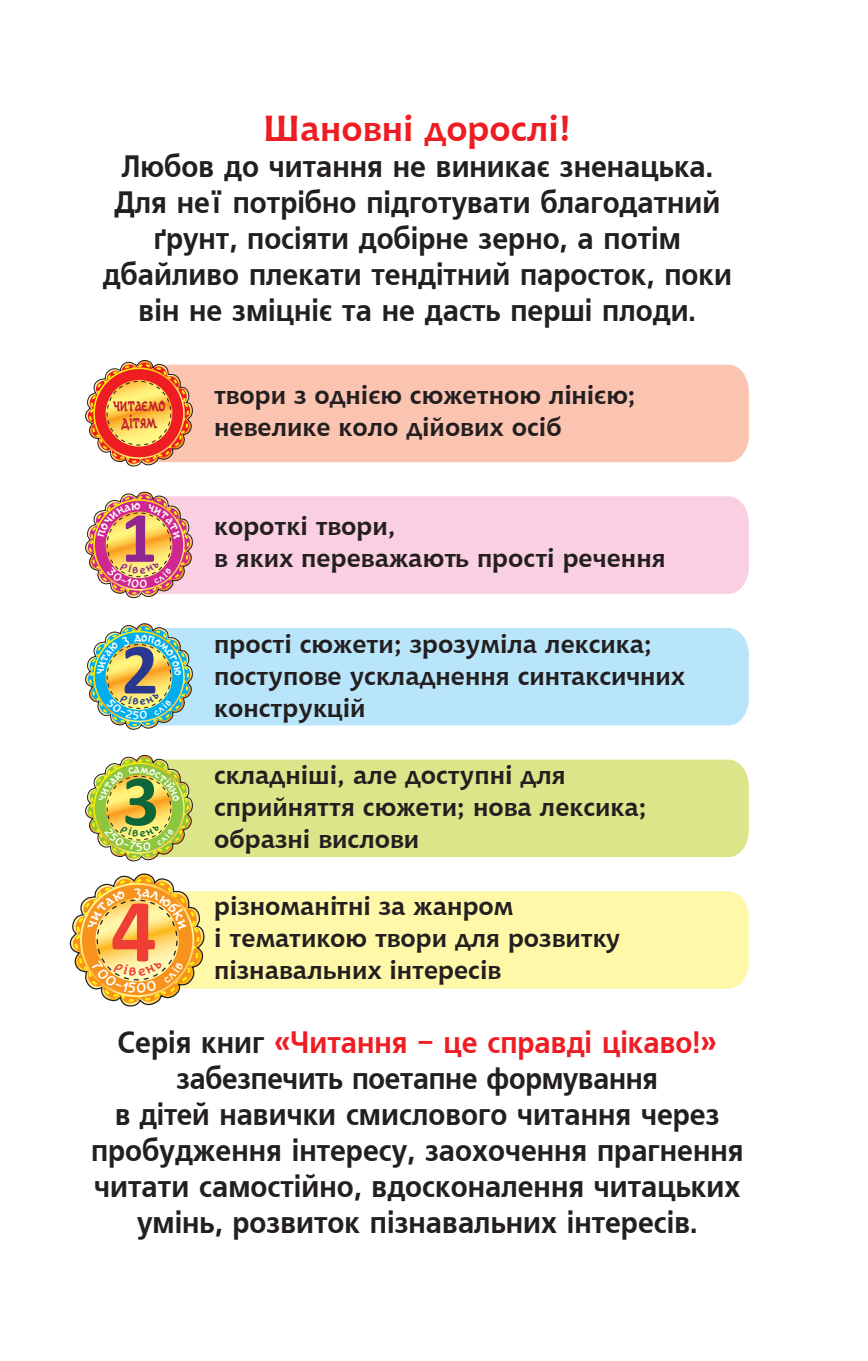
<style>
.page{position:relative;width:868px;height:1361px;background:#fff}
.page>*{position:absolute;margin:0;border:0;box-sizing:border-box;transform-origin:0 0}
.текст{font:700 36px "Chianti BT";color:#ee1d23}
.текст-2{font:700 30.8px/36px "Free Set";color:#231f20;text-align:center;scale:.91 1}
.текст-3{font:700 26px/32px "Chianti BT";color:#231f20}
.t1{font:700 18.8px/17px "Kotyhoroshko";letter-spacing:-.075em;color:#be1d2c;text-align:center;scale:.67 1}
.t2{font:700 14.8px "Kotyhoroshko";color:#fff}
.t3{font:700 10.8px "Kotyhoroshko";color:#fff}
.s1{color:#ee1d23}
</style>
<div class="page">
<div style="left:193px;top:365px;width:555px;height:97px;background:#fbc4b0"></div>
<img style="left:85px;top:360px;width:108px;height:107px">
<div style="left:106px;top:380px;width:66px;height:66px;border:1px dashed #231f20;border-radius:50%"></div>
<div style="left:193px;top:496px;width:555px;height:98px;background:#f9cfe1"></div>
<div style="left:193px;top:628px;width:555px;height:97px;background:#b9e5fa"></div>
<div style="left:193px;top:759px;width:555px;height:98px;background:#dbe68a"></div>
<div style="left:205px;top:891px;width:543px;height:97px;background:#fff8a8"></div>
<img style="left:85px;top:491px;width:108px;height:107px">
<img style="left:85px;top:623px;width:108px;height:107px">
<img style="left:85px;top:755px;width:108px;height:106px">
<svg style="left:69px;top:873px;width:136px;height:134px"></svg>
<p class="текст" style="left:263px;top:103px;width:310px">Шановні дорослі!</p>
<p class="текст-2" style="left:103px;top:149px;width:692px">Любов до читання не виникає зненацька.<br>Для неї потрібно підготувати благодатний ґрунт, посіяти добірне зерно, а потім дбайливо плекати тендітний паросток, поки він не зміцніє та не дасть перші плоди.</p>
<p class="t1" style="left:113px;top:396px;width:81px">читаємо дітям</p>
<p class="t3" style="left:136px;top:839px;width:8px">5</p>
<p class="t2" style="left:133px;top:880px;width:10px">з</p>
<p class="текст-3" style="left:214px;top:377px;width:423px">твори з однією сюжетною лінією;</p>
<p class="текст-3" style="left:214px;top:409px;width:349px">невелике коло дійових осіб</p>
<p class="текст-3" style="left:214px;top:509px;width:183px">короткі твори,</p>
<p class="текст-3" style="left:214px;top:541px;width:453px">в яких переважають прості речення</p>
<p class="текст-3" style="left:214px;top:626px;width:439px">прості сюжети; зрозуміла лексика;</p>
<p class="текст-3" style="left:214px;top:658px;width:472px">поступове ускладнення синтаксичних</p>
<p class="текст-3" style="left:214px;top:690px;width:153px">конструкцій</p>
<p class="текст-3" style="left:214px;top:757px;width:434px">складніші, але доступні для сприйняття сюжети; нова лексика; образні вислови</p>
<p class="текст-3" style="left:214px;top:889px;width:301px">різноманітні за жанром</p>
<p class="текст-3" style="left:214px;top:921px;width:407px">і тематикою твори для розвитку пізнавальних інтересів</p>
<p class="текст-2" style="left:91px;top:1025px;width:718px">Серія книг <span class="s1">«Читання – це справді цікаво!» </span>забезпечить поетапне формування<br>в дітей навички смислового читання через пробудження інтересу, заохочення прагнення читати самостійно, вдосконалення читацьких умінь, розвиток пізнавальних інтересів.</p>
</div>
